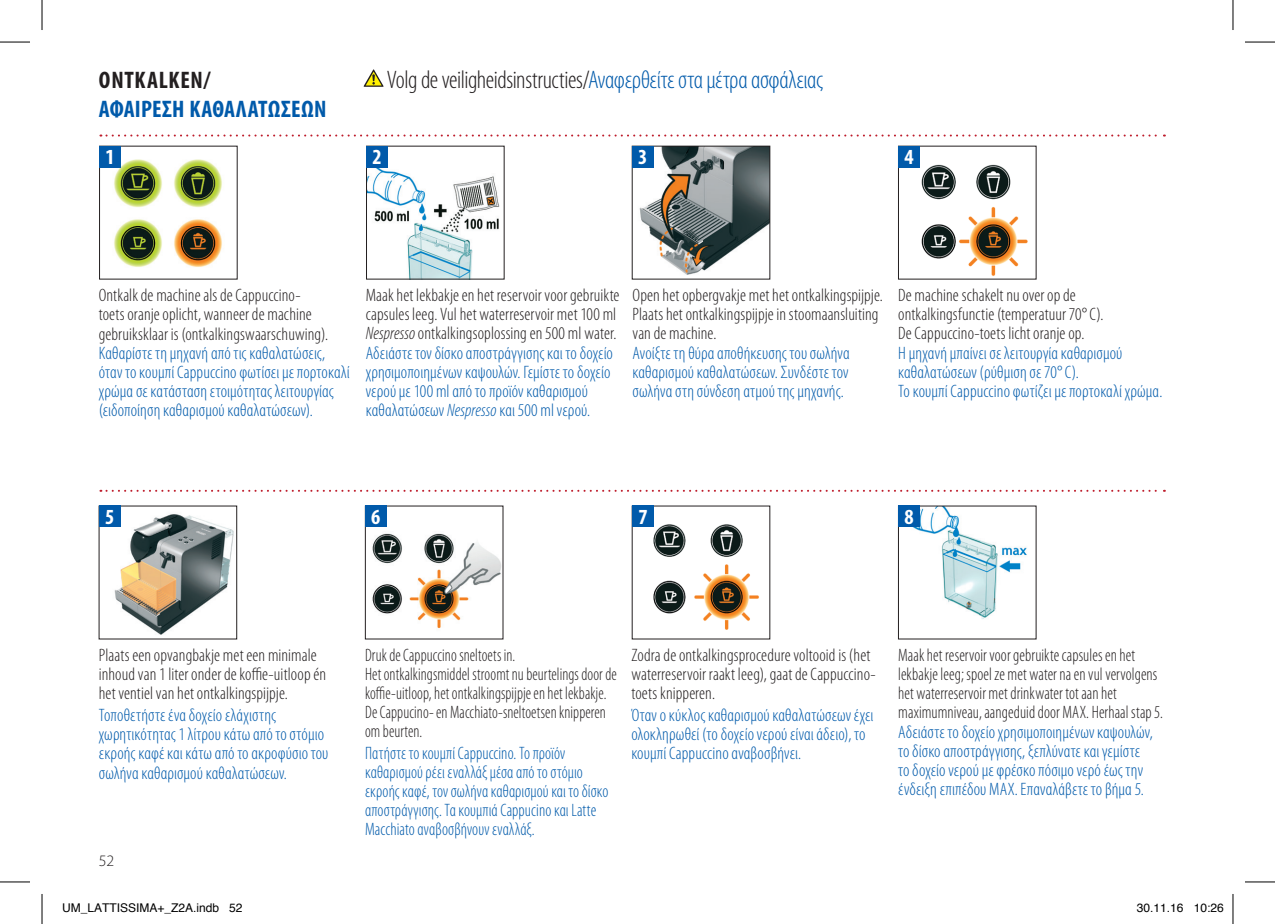
<style>
.page{position:relative;width:1275px;height:924px;background:#fff}
.page>*{position:absolute;margin:0;border:0;box-sizing:border-box;transform-origin:0 0}
.t1{font:300 condensed 25.4px "Myriad Pro";letter-spacing:-.015em;color:#231f20}
.t2{font:700 condensed 24px "Myriad Pro";letter-spacing:.005em;color:#015aaa}
.t3{font:700 condensed 24px "Myriad Pro";letter-spacing:.03em;color:#231f20}
.t4{font:700 condensed 21.6px "Myriad Pro";color:#fff}
.t5{font:300 condensed 18px/19px "Myriad Pro";letter-spacing:.005em;color:#015aaa}
.t6{font:300 condensed 18px/19px "Myriad Pro";letter-spacing:.005em;color:#231f20}
.t7{font:300 condensed 18px/19px "Myriad Pro";letter-spacing:.005em;color:#015aaa;scale:.94 1}
.t8{font:300 condensed 18px/19px "Myriad Pro";letter-spacing:.005em;color:#231f20;scale:.9 1}
.t9{font:300 condensed 18px/19px "Myriad Pro";letter-spacing:.005em;color:#231f20;scale:.93 1}
.t10{font:300 16px "Myriad Pro";color:#231f20}
.t11{font:12px "Helvetica";color:#000}
.s1{color:#015aaa}
.s2{font-style:italic}
</style>
<div class="page">
<img style="left:900px;top:164px;width:128px;height:112px">
<img style="left:368px;top:167px;width:132px;height:110px">
<img style="left:101px;top:159px;width:121px;height:108px">
<img style="left:634px;top:148px;width:134px;height:127px">
<div style="left:632px;top:146px;width:138px;height:133px;border:1px solid #231f20"></div>
<div style="left:99px;top:146px;width:22px;height:21px;background:#015aaa"></div>
<div style="left:366px;top:146px;width:22px;height:21px;background:#015aaa"></div>
<div style="left:632px;top:146px;width:21px;height:21px;background:#015aaa"></div>
<div style="left:898px;top:146px;width:22px;height:21px;background:#015aaa"></div>
<svg style="left:100px;top:134px;width:1065px;height:2px"></svg>
<svg style="left:100px;top:489px;width:1065px;height:2px"></svg>
<img style="left:372px;top:533px;width:129px;height:96px">
<img style="left:114px;top:507px;width:120px;height:128px">
<img style="left:653px;top:524px;width:106px;height:106px">
<img style="left:912px;top:507px;width:115px;height:112px">
<div style="left:99px;top:505px;width:21px;height:22px;background:#015aaa"></div>
<div style="left:365px;top:505px;width:22px;height:22px;background:#015aaa"></div>
<div style="left:632px;top:505px;width:22px;height:22px;background:#015aaa"></div>
<div style="left:898px;top:505px;width:22px;height:22px;background:#015aaa"></div>
<svg style="left:363px;top:69px;width:21px;height:18px"></svg>
<hr style="left:0;top:42px;width:30px;height:1px;background:#000">
<hr style="left:1245px;top:42px;width:30px;height:1px;background:#000">
<hr style="left:0;top:881px;width:30px;height:1px;background:#000">
<hr style="left:1245px;top:881px;width:30px;height:1px;background:#000">
<hr style="left:42px;top:0;width:1px;height:30px;background:#000">
<hr style="left:42px;top:893px;width:1px;height:30px;background:#000">
<hr style="left:1232px;top:0;width:1px;height:30px;background:#000">
<hr style="left:1232px;top:893px;width:1px;height:30px;background:#000">
<h2 class="t3" style="left:99px;top:65px;width:113px">ONTKALKEN/</h2>
<h2 class="t2" style="left:99px;top:94px;width:229px">ΑΦΑΙΡΕΣΗ ΚΑΘΑΛΑΤΩΣΕΩΝ</h2>
<h1 class="t1" style="left:387px;top:64px;width:438px">Volg de veiligheidsinstructies/<span class="s1">Αναφερθείτε στα μέτρα ασφάλειας</span></h1>
<p class="t4" style="left:105px;top:143px;width:11px">1</p>
<p class="t4" style="left:372px;top:143px;width:11px">2</p>
<p class="t4" style="left:638px;top:143px;width:11px">3</p>
<p class="t4" style="left:904px;top:143px;width:11px">4</p>
<p class="t6" style="left:99px;top:286px;width:231px">Ontkalk de machine als de Cappuccino&shy;toets oranje oplicht, wanneer de machine gebruiksklaar is (ontkalkingswaarschuwing).</p>
<p class="t5" style="left:99px;top:343px;width:252px">Καθαρίστε τη μηχανή από τις καθαλατώσεις, όταν το κουμπί Cappuccino φωτίσει με πορτοκαλί χρώμα σε κατάσταση ετοιμότητας λειτουργίας (ειδοποίηση καθαρισμού καθαλατώσεων).</p>
<p class="t6" style="left:366px;top:286px;width:255px">Maak het lekbakje en het reservoir voor gebruikte capsules leeg. Vul het waterreservoir met 100 ml<br><span class="s2">Nespresso</span> ontkalkingsoplossing en 500 ml water.</p>
<p class="t6" style="left:632px;top:286px;width:252px">Open het opbergvakje met het ontkalkingspijpje.<br>Plaats het ontkalkingspijpje in stoomaansluiting van de machine.</p>
<p class="t6" style="left:898px;top:286px;width:207px">De machine schakelt nu over op de ontkalkingsfunctie (temperatuur 70° C).<br>De Cappuccino-toets licht oranje op.</p>
<p class="t5" style="left:366px;top:343px;width:249px">Αδειάστε τον δίσκο αποστράγγισης και το δοχείο χρησιμοποιημένων καψουλών. Γεμίστε το δοχείο νερού με 100 ml από το προϊόν καθαρισμού καθαλατώσεων <span class="s2">Nespresso</span> και 500 ml νερού.</p>
<p class="t5" style="left:632px;top:343px;width:219px;text-align:justify">Ανοίξτε τη θύρα αποθήκευσης του σωλήνα καθαρισμού καθαλατώσεων. Συνδέστε τον σωλήνα στη σύνδεση ατμού της μηχανής.</p>
<p class="t5" style="left:898px;top:343px;width:266px">Η μηχανή μπαίνει σε λειτουργία καθαρισμού καθαλατώσεων (ρύθμιση σε 70° C).<br>Το κουμπί Cappuccino φωτίζει με πορτοκαλί χρώμα.</p>
<p class="t4" style="left:105px;top:502px;width:11px">5</p>
<p class="t4" style="left:371px;top:502px;width:11px">6</p>
<p class="t4" style="left:638px;top:502px;width:11px">7</p>
<p class="t4" style="left:904px;top:502px;width:11px">8</p>
<p class="t8" style="left:365px;top:645px;width:281px">Druk de Cappuccino sneltoets in.<br>Het ontkalkingsmiddel stroomt nu beurtelings door de koffie-uitloop, het ontkalkingspijpje en het lekbakje.<br>De Cappucino- en Macchiato-sneltoetsen knipperen om beurten.</p>
<p class="t9" style="left:898px;top:645px;width:286px">Maak het reservoir voor gebruikte capsules en het lekbakje leeg; spoel ze met water na en vul vervolgens het waterreservoir met drinkwater tot aan het maximumniveau, aangeduid door MAX. Herhaal stap 5.</p>
<p class="t6" style="left:99px;top:645px;width:229px">Plaats een opvangbakje met een minimale inhoud van 1 liter onder de koffie-uitloop én het ventiel van het ontkalkingspijpje.</p>
<p class="t6" style="left:631px;top:645px;width:246px">Zodra de ontkalkingsprocedure voltooid is (het waterreservoir raakt leeg), gaat de Cappuccino&shy;toets knipperen.</p>
<p class="t5" style="left:99px;top:705px;width:231px">Τοποθετήστε ένα δοχείο ελάχιστης χωρητικότητας 1 λίτρου κάτω από το στόμιο εκροής καφέ και κάτω από το ακροφύσιο του σωλήνα καθαρισμού καθαλατώσεων.</p>
<p class="t5" style="left:631px;top:705px;width:244px">Όταν ο κύκλος καθαρισμού καθαλατώσεων έχει ολοκληρωθεί (το δοχείο νερού είναι άδειο), το</p>
<p class="t5" style="left:898px;top:721px;width:256px">Αδειάστε το δοχείο χρησιμοποιημένων καψουλών, το δίσκο αποστράγγισης, ξεπλύνατε και γεμίστε το δοχείο νερού με φρέσκο πόσιμο νερό έως την ένδειξη επιπέδου MAX. Επαναλάβετε το βήμα 5.</p>
<p class="t7" style="left:365px;top:743px;width:214px">Πατήστε το κουμπί Cappuccino. Το προϊόν</p>
<p class="t5" style="left:631px;top:743px;width:171px">κουμπί Cappuccino αναβοσβήνει.</p>
<p class="t7" style="left:365px;top:762px;width:260px">καθαρισμού ρέει εναλλάξ μέσα από το στόμιο εκροής καφέ, τον σωλήνα καθαρισμού και το δίσκο αποστράγγισης. Τα κουμπιά Cappucino και Latte Macchiato αναβοσβήνουν εναλλάξ.</p>
<p class="t10" style="left:99px;top:851px;width:17px">52</p>
<p class="t11" style="left:62px;top:898px;width:182px">UM_LATTISSIMA+_Z2A.indb 52</p>
<p class="t11" style="left:1137px;top:898px;width:88px">30.11.16 10:26</p>
</div>
